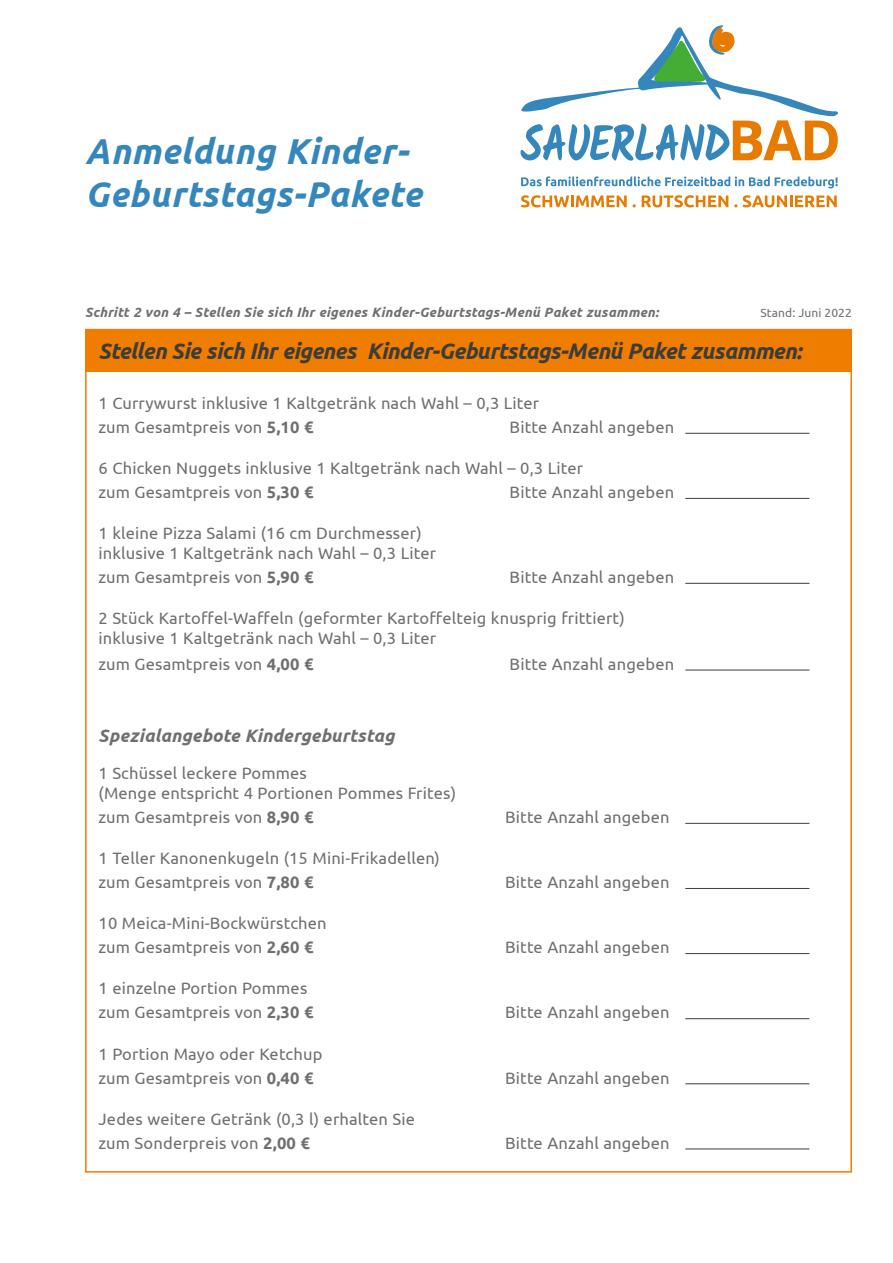
<style>
.page{position:relative;width:893px;height:1263px;background:#fff}
.page>*{position:absolute;margin:0;border:0;box-sizing:border-box;transform-origin:0 0}
.t1{font:italic 700 36px/43.2px "Ubuntu";letter-spacing:.02em;color:#3587bb}
.t2{font:italic 700 22.5px "Ubuntu";letter-spacing:-.02em;color:#3c3c3b}
.t3{font:italic 700 18px "Ubuntu";letter-spacing:.01em;color:#706f6f}
.t4{font:16.5px/24px "Ubuntu";letter-spacing:.01em;color:#706f6f}
.t5{font:italic 700 13.5px "Ubuntu";letter-spacing:.02em;color:#706f6f}
.t6{font:12px "Ubuntu";letter-spacing:.01em;color:#706f6f}
.s1{font-weight:700}
</style>
<div class="page">
<div style="left:85px;top:329px;width:767px;height:42px;background:#ef7d00"></div>
<hr style="left:685px;top:433px;width:124px;height:1px;background:#3c3c3b">
<hr style="left:685px;top:498px;width:124px;height:1px;background:#3c3c3b">
<hr style="left:685px;top:583px;width:124px;height:1px;background:#3c3c3b">
<hr style="left:685px;top:670px;width:124px;height:1px;background:#3c3c3b">
<hr style="left:685px;top:823px;width:124px;height:1px;background:#3c3c3b">
<hr style="left:685px;top:888px;width:124px;height:1px;background:#3c3c3b">
<hr style="left:685px;top:953px;width:124px;height:1px;background:#3c3c3b">
<hr style="left:685px;top:1018px;width:124px;height:1px;background:#3c3c3b">
<hr style="left:685px;top:1083px;width:124px;height:1px;background:#3c3c3b">
<hr style="left:685px;top:1149px;width:124px;height:1px;background:#3c3c3b">
<svg style="left:520px;top:25px;width:318px;height:136px"></svg>
<svg style="left:521px;top:176px;width:317px;height:12px"></svg>
<svg style="left:521px;top:195px;width:106px;height:12px"></svg>
<svg style="left:642px;top:195px;width:86px;height:12px"></svg>
<svg style="left:743px;top:195px;width:94px;height:12px"></svg>
<h1 class="t1" style="left:85px;top:129px;width:338px">Anmeldung Kinder-<br>Geburtstags-Pakete</h1>
<p class="t5" style="left:85px;top:304px;width:575px">Schritt 2 von 4 – Stellen Sie sich Ihr eigenes Kinder-Geburtstags-Menü Paket zusammen:</p>
<p class="t6" style="left:760px;top:306px;width:93px">Stand: Juni 2022</p>
<h2 class="t2" style="left:99px;top:337px;width:705px">Stellen Sie sich Ihr eigenes Kinder-Geburtstags-Menü Paket zusammen:</h2>
<p class="t4" style="left:99px;top:391px;width:442px">1 Currywurst inklusive 1 Kaltgetränk nach Wahl – 0,3 Liter zum Gesamtpreis von <span class="s1">5,10 €</span></p>
<p class="t4" style="left:510px;top:415px;width:166px">Bitte Anzahl angeben</p>
<p class="t4" style="left:99px;top:456px;width:486px">6 Chicken Nuggets inklusive 1 Kaltgetränk nach Wahl – 0,3 Liter zum Gesamtpreis von <span class="s1">5,30 €</span></p>
<p class="t4" style="left:510px;top:480px;width:166px">Bitte Anzahl angeben</p>
<p class="t4" style="left:99px;top:523px;width:339px;line-height:19.8px">1 kleine Pizza Salami (16 cm Durchmesser) inklusive 1 Kaltgetränk nach Wahl – 0,3 Liter</p>
<p class="t4" style="left:99px;top:565px;width:217px">zum Gesamtpreis von <span class="s1">5,90 €</span></p>
<p class="t4" style="left:510px;top:565px;width:166px">Bitte Anzahl angeben</p>
<p class="t4" style="left:99px;top:608px;width:528px;line-height:19.8px">2 Stück Kartoffel-Waffeln (geformter Kartoffelteig knusprig frittiert) inklusive 1 Kaltgetränk nach Wahl – 0,3 Liter</p>
<p class="t4" style="left:99px;top:651px;width:217px">zum Gesamtpreis von <span class="s1">4,00 €</span></p>
<p class="t4" style="left:510px;top:651px;width:166px">Bitte Anzahl angeben</p>
<p class="t3" style="left:99px;top:725px;width:297px">Spezialangebote Kindergeburtstag</p>
<p class="t4" style="left:99px;top:763px;width:359px;line-height:19.8px">1 Schüssel leckere Pommes<br>(Menge entspricht 4 Portionen Pommes Frites)</p>
<p class="t4" style="left:99px;top:805px;width:217px">zum Gesamtpreis von <span class="s1">8,90 €</span></p>
<p class="t4" style="left:505px;top:805px;width:166px">Bitte Anzahl angeben</p>
<p class="t4" style="left:99px;top:846px;width:343px">1 Teller Kanonenkugeln (15 Mini-Frikadellen) zum Gesamtpreis von <span class="s1">7,80 €</span></p>
<p class="t4" style="left:505px;top:870px;width:166px">Bitte Anzahl angeben</p>
<p class="t4" style="left:99px;top:911px;width:230px">10 Meica-Mini-Bockwürstchen zum Gesamtpreis von <span class="s1">2,60 €</span></p>
<p class="t4" style="left:99px;top:976px;width:217px">1 einzelne Portion Pommes zum Gesamtpreis von <span class="s1">2,30 €</span></p>
<p class="t4" style="left:99px;top:1041px;width:225px">1 Portion Mayo oder Ketchup zum Gesamtpreis von <span class="s1">0,40 €</span></p>
<p class="t4" style="left:99px;top:1106px;width:318px">Jedes weitere Getränk (0,3 l) erhalten Sie zum Sonderpreis von <span class="s1">2,00 €</span></p>
<p class="t4" style="left:505px;top:935px;width:166px">Bitte Anzahl angeben</p>
<p class="t4" style="left:505px;top:1000px;width:166px">Bitte Anzahl angeben</p>
<p class="t4" style="left:505px;top:1065px;width:166px">Bitte Anzahl angeben</p>
<p class="t4" style="left:505px;top:1130px;width:166px">Bitte Anzahl angeben</p>
</div>
